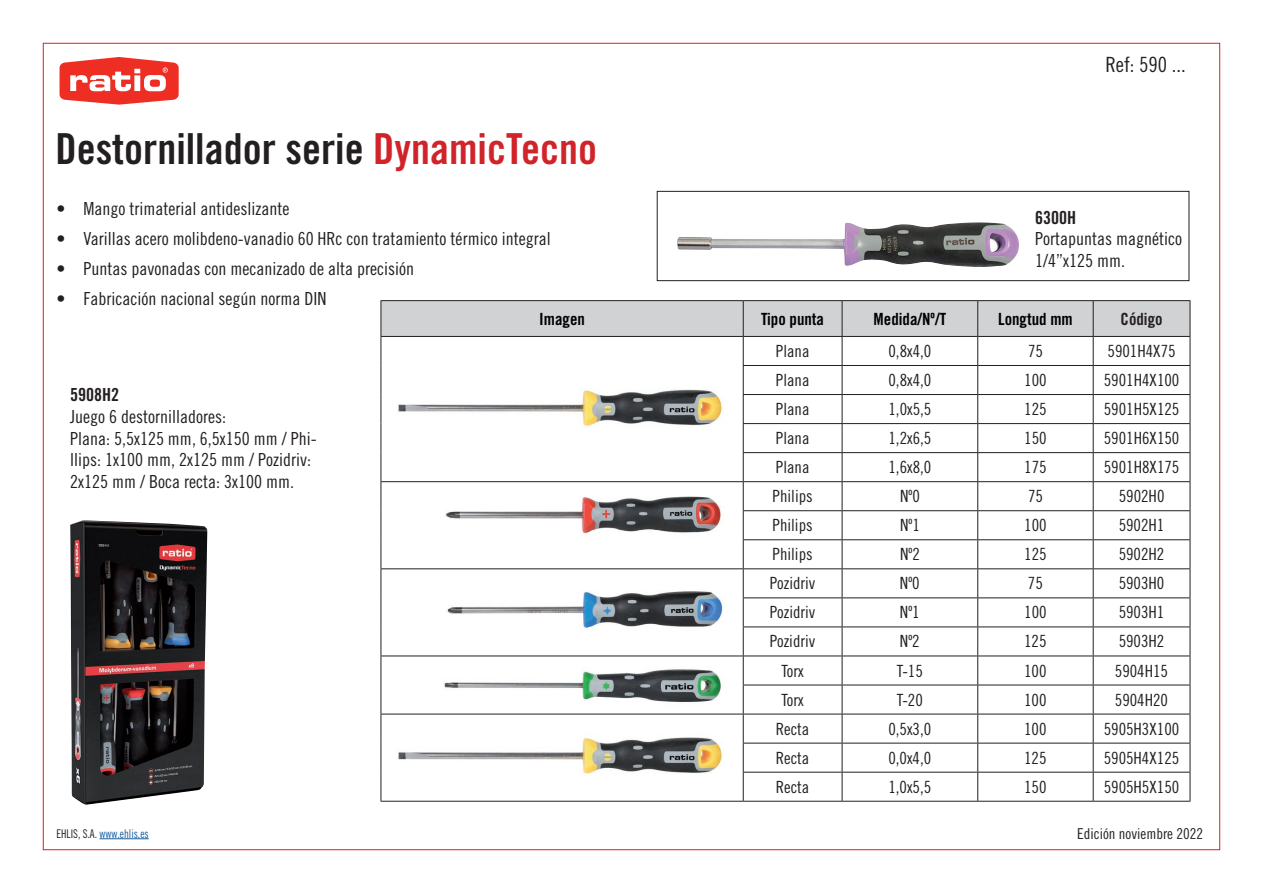
<style>
.page{position:relative;width:1263px;height:893px;background:#fff}
.page>*{position:absolute;margin:0;border:0;box-sizing:border-box;transform-origin:0 0}
.t1{font:42.75px "Trade Gothic LT Std Bd Cn 20";color:#231f20}
.t2{font:21px "Trade Gothic LT Std Cn 18";color:#231f20}
.t3{font:18px/21.6px "Trade Gothic LT Std Cn 18";color:#231f20}
.t4{font:18px "Trade Gothic LT Std Bd Cn 20";color:#231f20}
.t5{font:16.8px "Trade Gothic LT Std Cn 18";color:#231f20}
.t6{font:16.8px "Trade Gothic LT Std Bd Cn 20";color:#000}
.t7{font:16.8px "Trade Gothic LT Std Bd Cn 20";color:#231f20}
.t8{font:15px "Trade Gothic LT Std Cn 18";color:#231f20}
.t9{font:12px "Trade Gothic LT Std Cn 18";color:#175d9e;scale:.9 1}
.s1{color:#d1232a}
.s2{color:#231f20}
</style>
<div class="page">
<svg style="left:60px;top:57px;width:119px;height:48px"></svg>
<hr style="left:100px;top:838px;width:49px;height:1px;background:#175d9e">
<img style="left:70px;top:520px;width:137px;height:285px">
<svg style="left:381px;top:301px;width:810px;height:500px"></svg>
<hr style="left:381px;top:801px;width:362px;height:1px;background:#231f20">
<hr style="left:743px;top:801px;width:99px;height:1px;background:#231f20">
<hr style="left:842px;top:801px;width:136px;height:1px;background:#231f20">
<hr style="left:978px;top:801px;width:115px;height:1px;background:#231f20">
<hr style="left:1093px;top:801px;width:97px;height:1px;background:#231f20">
<hr style="left:381px;top:300px;width:362px;height:1px;background:#231f20">
<hr style="left:381px;top:301px;width:1px;height:35px;background:#231f20">
<hr style="left:743px;top:300px;width:99px;height:1px;background:#231f20">
<hr style="left:743px;top:301px;width:1px;height:35px;background:#231f20">
<hr style="left:842px;top:300px;width:136px;height:1px;background:#231f20">
<hr style="left:842px;top:301px;width:1px;height:35px;background:#231f20">
<hr style="left:978px;top:300px;width:115px;height:1px;background:#231f20">
<hr style="left:977px;top:301px;width:1px;height:35px;background:#231f20">
<hr style="left:1093px;top:300px;width:97px;height:1px;background:#231f20">
<hr style="left:1093px;top:301px;width:1px;height:35px;background:#231f20">
<hr style="left:1190px;top:301px;width:1px;height:35px;background:#231f20">
<hr style="left:381px;top:336px;width:362px;height:1px;background:#231f20">
<hr style="left:743px;top:336px;width:99px;height:1px;background:#231f20">
<hr style="left:842px;top:336px;width:136px;height:1px;background:#231f20">
<hr style="left:978px;top:336px;width:115px;height:1px;background:#231f20">
<hr style="left:1093px;top:336px;width:97px;height:1px;background:#231f20">
<img style="left:436px;top:487px;width:291px;height:63px">
<img style="left:440px;top:575px;width:289px;height:63px">
<img style="left:438px;top:663px;width:292px;height:46px">
<img style="left:391px;top:364px;width:337px;height:73px">
<img style="left:391px;top:723px;width:336px;height:64px">
<img style="left:677px;top:222px;width:342px;height:45px">
<div style="left:657px;top:191px;width:532px;height:90px;border:1px solid #231f20"></div>
<h1 class="t1" style="left:55px;top:123px;width:543px">Destornillador serie <span class="s1">DynamicTecno</span></h1>
<p class="t3" style="left:56px;top:197px;width:234px">• Mango trimaterial antideslizante</p>
<p class="t3" style="left:56px;top:227px;width:496px">• Varillas acero molibdeno-vanadio 60 HRc con tratamiento térmico integral</p>
<p class="t3" style="left:56px;top:257px;width:359px">• Puntas pavonadas con mecanizado de alta precisión</p>
<p class="t3" style="left:56px;top:287px;width:271px">• Fabricación nacional según norma DIN</p>
<p class="t2" style="left:1105px;top:52px;width:82px">Ref: 590 ...</p>
<p class="t4" style="left:1035px;top:206px;width:42px">6300H</p>
<p class="t3" style="left:1035px;top:228px;width:148px">Portapuntas magnético<br>1/4”x125 mm.</p>
<p class="t4" style="left:70px;top:384px;width:50px">5908H2</p>
<p class="t3" style="left:70px;top:405px;width:248px">Juego 6 destornilladores:<br>Plana: 5,5x125 mm, 6,5x150 mm / Phi&shy;llips: 1x100 mm, 2x125 mm / Pozidriv:<br>2x125 mm / Boca recta: 3x100 mm.</p>
<p class="t6" style="left:539px;top:308px;width:47px">Imagen</p>
<p class="t6" style="left:761px;top:308px;width:64px">Tipo punta</p>
<p class="t6" style="left:874px;top:308px;width:74px">Medida/Nº/T</p>
<p class="t6" style="left:998px;top:308px;width:76px">Longtud mm</p>
<p class="t7" style="left:1120px;top:308px;width:43px">Código</p>
<p class="t5" style="left:776px;top:341px;width:35px">Plana</p>
<p class="t5" style="left:888px;top:341px;width:44px">0,8x4,0</p>
<p class="t5" style="left:1028px;top:341px;width:16px">75</p>
<p class="t5" style="left:1107px;top:341px;width:70px">5901H4X75</p>
<p class="t5" style="left:776px;top:370px;width:35px">Plana</p>
<p class="t5" style="left:888px;top:370px;width:44px">0,8x4,0</p>
<p class="t5" style="left:1024px;top:370px;width:24px">100</p>
<p class="t5" style="left:1104px;top:370px;width:77px">5901H4X100</p>
<p class="t5" style="left:776px;top:399px;width:35px">Plana</p>
<p class="t5" style="left:888px;top:399px;width:44px">1,0x5,5</p>
<p class="t5" style="left:1024px;top:399px;width:24px">125</p>
<p class="t5" style="left:1104px;top:399px;width:77px">5901H5X125</p>
<p class="t5" style="left:776px;top:428px;width:35px">Plana</p>
<p class="t5" style="left:888px;top:428px;width:44px">1,2x6,5</p>
<p class="t5" style="left:1024px;top:428px;width:24px">150</p>
<p class="t5" style="left:1104px;top:428px;width:77px">5901H6X150</p>
<p class="t5" style="left:776px;top:457px;width:35px">Plana</p>
<p class="t5" style="left:888px;top:457px;width:44px">1,6x8,0</p>
<p class="t5" style="left:1024px;top:457px;width:24px">175</p>
<p class="t5" style="left:1104px;top:457px;width:77px">5901H8X175</p>
<p class="t5" style="left:773px;top:486px;width:42px">Philips</p>
<p class="t5" style="left:900px;top:486px;width:21px">Nº0</p>
<p class="t5" style="left:1028px;top:486px;width:16px">75</p>
<p class="t5" style="left:1119px;top:486px;width:47px">5902H0</p>
<p class="t5" style="left:772px;top:515px;width:42px">Philips</p>
<p class="t5" style="left:900px;top:515px;width:21px">Nº1</p>
<p class="t5" style="left:1024px;top:515px;width:24px">100</p>
<p class="t5" style="left:1119px;top:515px;width:47px">5902H1</p>
<p class="t5" style="left:772px;top:544px;width:42px">Philips</p>
<p class="t5" style="left:900px;top:544px;width:21px">Nº2</p>
<p class="t5" style="left:1024px;top:544px;width:24px">125</p>
<p class="t5" style="left:1119px;top:544px;width:47px">5902H2</p>
<p class="t5" style="left:770px;top:573px;width:47px">Pozidriv</p>
<p class="t5" style="left:900px;top:573px;width:21px">Nº0</p>
<p class="t5" style="left:1028px;top:573px;width:16px">75</p>
<p class="t5" style="left:1119px;top:573px;width:47px">5903H0</p>
<p class="t5" style="left:770px;top:602px;width:47px">Pozidriv</p>
<p class="t5" style="left:900px;top:602px;width:21px">Nº1</p>
<p class="t5" style="left:1024px;top:602px;width:24px">100</p>
<p class="t5" style="left:1119px;top:602px;width:47px">5903H1</p>
<p class="t5" style="left:770px;top:631px;width:47px">Pozidriv</p>
<p class="t5" style="left:900px;top:631px;width:21px">Nº2</p>
<p class="t5" style="left:1024px;top:631px;width:24px">125</p>
<p class="t5" style="left:1119px;top:631px;width:47px">5903H2</p>
<p class="t5" style="left:781px;top:661px;width:24px">Torx</p>
<p class="t5" style="left:897px;top:661px;width:28px">T-15</p>
<p class="t5" style="left:1024px;top:661px;width:24px">100</p>
<p class="t5" style="left:1115px;top:661px;width:55px">5904H15</p>
<p class="t5" style="left:781px;top:690px;width:24px">Torx</p>
<p class="t5" style="left:897px;top:690px;width:28px">T-20</p>
<p class="t5" style="left:1024px;top:690px;width:24px">100</p>
<p class="t5" style="left:1115px;top:690px;width:55px">5904H20</p>
<p class="t5" style="left:776px;top:719px;width:35px">Recta</p>
<p class="t5" style="left:888px;top:719px;width:44px">0,5x3,0</p>
<p class="t5" style="left:1024px;top:719px;width:24px">100</p>
<p class="t5" style="left:1104px;top:719px;width:77px">5905H3X100</p>
<p class="t5" style="left:776px;top:748px;width:35px">Recta</p>
<p class="t5" style="left:888px;top:748px;width:44px">0,0x4,0</p>
<p class="t5" style="left:1024px;top:748px;width:24px">125</p>
<p class="t5" style="left:1104px;top:748px;width:77px">5905H4X125</p>
<p class="t5" style="left:776px;top:777px;width:35px">Recta</p>
<p class="t5" style="left:888px;top:777px;width:44px">1,0x5,5</p>
<p class="t5" style="left:1024px;top:777px;width:24px">150</p>
<p class="t5" style="left:1104px;top:777px;width:77px">5905H5X150</p>
<p class="t9" style="left:56px;top:826px;width:104px"><span class="s2">EHLIS, S.A.</span> www.ehlis.es</p>
<p class="t8" style="left:1077px;top:824px;width:127px">Edición noviembre 2022</p>
</div>
